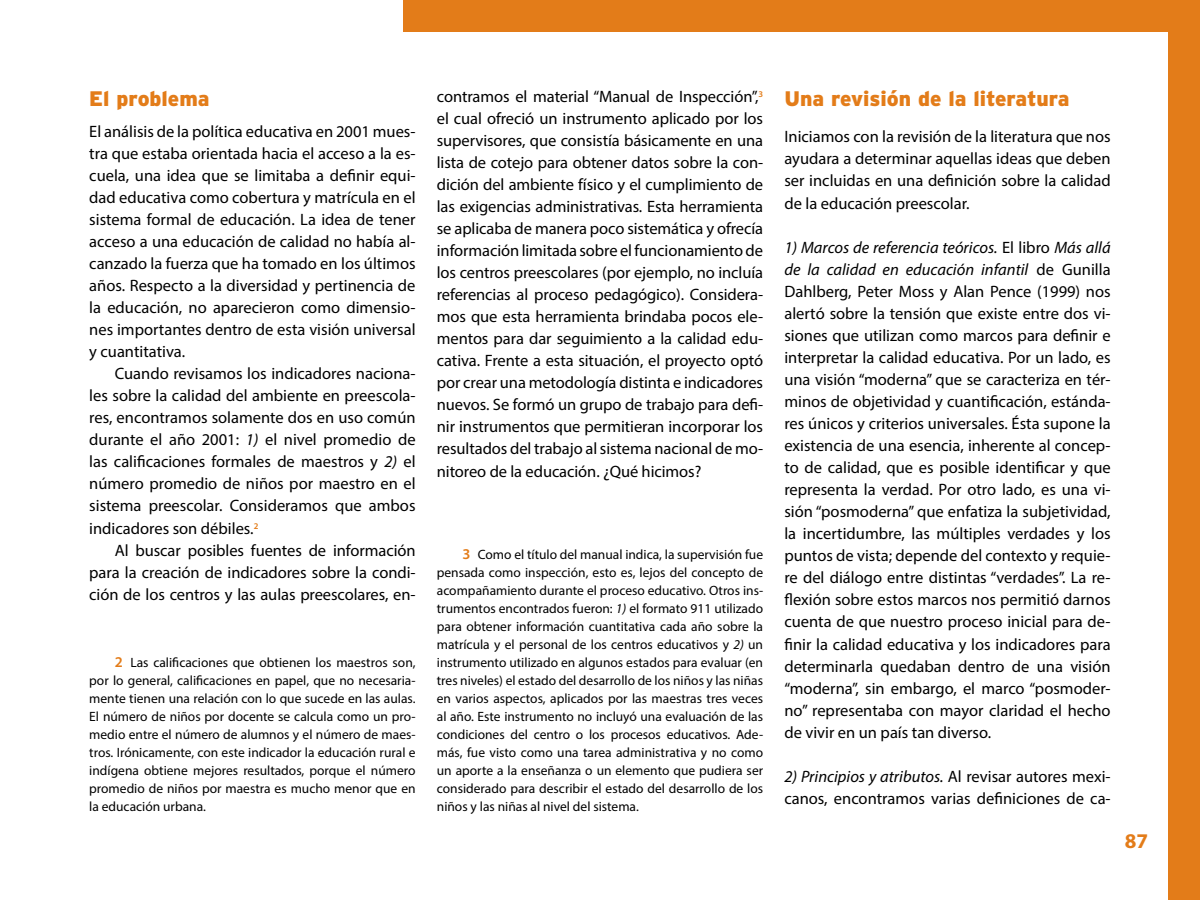
<style>
.page{position:relative;width:1200px;height:900px;background:#fff}
.page>*{position:absolute;margin:0;border:0;box-sizing:border-box;transform-origin:0 0}
.subtitulo{font:900 21px "Interstate";color:#e37c19}
.t1{font:700 21px "Myriad Pro";color:#e37c19}
.txt_sin_san{font:16.5px/22px "Myriad Pro";color:#000;text-align:justify}
.txt{font:16.5px/22px "Myriad Pro";letter-spacing:-.005em;color:#000;text-align:justify}
.pie{font:13.5px/18px "Myriad Pro";color:#000;text-align:justify}
.s1{font-style:italic}
.s2{font-weight:600;font-size:15px;color:#e37c19}
</style>
<div class="page">
<div style="left:1168px;top:0;width:32px;height:900px;background:#e37c19"></div>
<div style="left:403px;top:0;width:797px;height:32px;background:#e37c19"></div>
<p class="subtitulo" style="left:89px;top:86px;width:122px">El problema</p>
<p class="txt_sin_san" style="left:89px;top:120px;width:328px">El análisis de la política educativa en 2001 mues&shy;tra que estaba orientada hacia el acceso a la es&shy;cuela, una idea que se limitaba a definir equi&shy;dad educativa como cobertura y matrícula en el sistema formal de educación. La idea de tener acceso a una educación de calidad no había al&shy;canzado la fuerza que ha tomado en los últimos años. Respecto a la diversidad y pertinencia de la educación, no aparecieron como dimensio&shy;nes importantes dentro de esta visión universal y cuantitativa.</p>
<p class="txt" style="left:89px;top:362px;width:328px;text-indent:26px">Cuando revisamos los indicadores naciona&shy;les sobre la calidad del ambiente en preescola&shy;res, encontramos solamente dos en uso común durante el año 2001: <span class="s1">1)</span> el nivel promedio de las calificaciones formales de maestros y <span class="s1">2)</span> el número promedio de niños por maestro en el sistema preescolar. Consideramos que ambos indicadores son débiles.<sup>2</sup></p>
<p class="txt" style="left:89px;top:539px;width:328px;text-indent:26px">Al buscar posibles fuentes de información para la creación de indicadores sobre la condi&shy;ción de los centros y las aulas preescolares, en-</p>
<p class="pie" style="left:89px;top:653px;width:328px;text-indent:26px"><span class="s2">2</span> Las calificaciones que obtienen los maestros son, por lo general, calificaciones en papel, que no necesaria&shy;mente tienen una relación con lo que sucede en las aulas.<br>El número de niños por docente se calcula como un pro&shy;medio entre el número de alumnos y el número de maes&shy;tros. Irónicamente, con este indicador la educación rural e indígena obtiene mejores resultados, porque el número promedio de niños por maestra es mucho menor que en la educación urbana.</p>
<p class="txt_sin_san" style="left:437px;top:85px;width:328px">contramos el material “Manual de Inspección”,<sup>3 </sup>el cual ofreció un instrumento aplicado por los supervisores, que consistía básicamente en una lista de cotejo para obtener datos sobre la con&shy;dición del ambiente físico y el cumplimiento de las exigencias administrativas. Esta herramienta se aplicaba de manera poco sistemática y ofrecía información limitada sobre el funcionamiento de los centros preescolares (por ejemplo, no incluía referencias al proceso pedagógico). Considera&shy;mos que esta herramienta brindaba pocos ele&shy;mentos para dar seguimiento a la calidad edu&shy;cativa. Frente a esta situación, el proyecto optó por crear una metodología distinta e indicadores nuevos. Se formó un grupo de trabajo para defi&shy;nir instrumentos que permitieran incorporar los resultados del trabajo al sistema nacional de mo&shy;nitoreo de la educación. ¿Qué hicimos?</p>
<p class="pie" style="left:437px;top:545px;width:328px;text-indent:26px"><span class="s2">3</span> Como el título del manual indica, la supervisión fue pensada como inspección, esto es, lejos del concepto de acompañamiento durante el proceso educativo. Otros ins&shy;trumentos encontrados fueron: <span class="s1">1)</span> el formato 911 utilizado para obtener información cuantitativa cada año sobre la matrícula y el personal de los centros educativos y <span class="s1">2)</span> un instrumento utilizado en algunos estados para evaluar (en tres niveles) el estado del desarrollo de los niños y las niñas en varios aspectos, aplicados por las maestras tres veces al año. Este instrumento no incluyó una evaluación de las condiciones del centro o los procesos educativos. Ade&shy;más, fue visto como una tarea administrativa y no como un aporte a la enseñanza o un elemento que pudiera ser considerado para describir el estado del desarrollo de los niños y las niñas al nivel del sistema.</p>
<p class="subtitulo" style="left:784px;top:86px;width:287px">Una revisión de la literatura</p>
<p class="txt_sin_san" style="left:784px;top:126px;width:328px">Iniciamos con la revisión de la literatura que nos ayudara a determinar aquellas ideas que deben ser incluidas en una definición sobre la calidad de la educación preescolar.</p>
<p class="txt_sin_san" style="left:784px;top:236px;width:328px"><span class="s1">1) Marcos de referencia teóricos.</span> El libro <span class="s1">Más allá de la calidad en educación infantil</span> de Gunilla Dahlberg, Peter Moss y Alan Pence (1999) nos alertó sobre la tensión que existe entre dos vi&shy;siones que utilizan como marcos para definir e interpretar la calidad educativa. Por un lado, es una visión “moderna” que se caracteriza en tér&shy;minos de objetividad y cuantificación, estánda&shy;res únicos y criterios universales. Ésta supone la existencia de una esencia, inherente al concep&shy;to de calidad, que es posible identificar y que representa la verdad. Por otro lado, es una vi&shy;sión “posmoderna” que enfatiza la subjetividad, la incertidumbre, las múltiples verdades y los puntos de vista; depende del contexto y requie&shy;re del diálogo entre distintas “verdades”. La re&shy;flexión sobre estos marcos nos permitió darnos cuenta de que nuestro proceso inicial para de&shy;finir la calidad educativa y los indicadores para determinarla quedaban dentro de una visión “moderna”, sin embargo, el marco “posmoder&shy;no” representaba con mayor claridad el hecho de vivir en un país tan diverso.</p>
<p class="txt_sin_san" style="left:784px;top:765px;width:328px"><span class="s1">2) Principios y atributos.</span> Al revisar autores mexi&shy;canos, encontramos varias definiciones de ca-</p>
<p class="t1" style="left:1125px;top:827px;width:25px">87</p>
</div>
